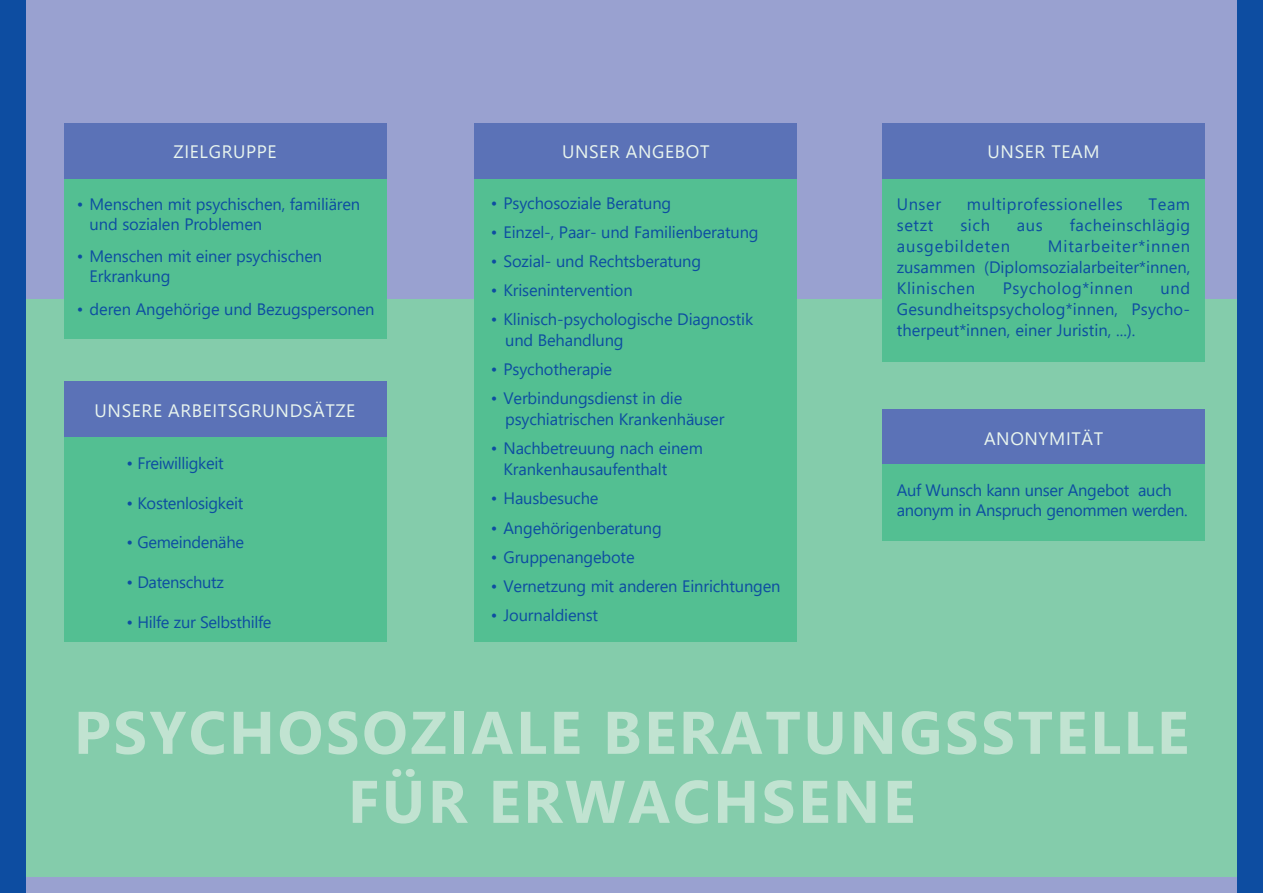
<style>
.page{position:relative;width:1263px;height:893px;background:#fff}
.page>*{position:absolute;margin:0;border:0;box-sizing:border-box;transform-origin:0 0}
.t1{font:700 60px/69px "Segoe UI";letter-spacing:.045em;color:#c1e3d1;text-align:center}
.t2{font:18px "Segoe UI";letter-spacing:.035em;color:#e9f5ee}
.t3{font:16.5px/21px "Segoe UI";letter-spacing:-.01em;color:#0d4da1}
.t4{font:16.5px "Segoe UI";letter-spacing:.035em;color:#0d4da1}
.t5{font:16.5px "Segoe UI";letter-spacing:.055em;color:#0d4da1}
</style>
<div class="page">
<div style="left:0;top:0;width:1262px;height:893px;background:#99a1d0"></div>
<div style="left:1px;top:300px;width:1261px;height:577px;background:#84ccab"></div>
<div style="left:0;top:0;width:26px;height:893px;background:#0d4da1"></div>
<div style="left:1237px;top:0;width:26px;height:893px;background:#0d4da1"></div>
<div style="left:64px;top:124px;width:322px;height:124px;background:#5b72b7"></div>
<div style="left:64px;top:179px;width:322px;height:159px;background:#53bf92"></div>
<div style="left:474px;top:124px;width:323px;height:212px;background:#5b72b7"></div>
<div style="left:474px;top:179px;width:323px;height:463px;background:#53bf92"></div>
<div style="left:64px;top:382px;width:322px;height:79px;background:#5b72b7"></div>
<div style="left:64px;top:437px;width:322px;height:205px;background:#53bf92"></div>
<div style="left:882px;top:124px;width:323px;height:157px;background:#5b72b7"></div>
<div style="left:882px;top:179px;width:323px;height:183px;background:#53bf92"></div>
<div style="left:882px;top:409px;width:323px;height:116px;background:#5b72b7"></div>
<div style="left:882px;top:464px;width:323px;height:76px;background:#53bf92"></div>
<p class="t2" style="left:174px;top:137px;width:105px">ZIELGRUPPE</p>
<p class="t3" style="left:90px;top:194px;width:272px;line-height:19.8px;text-indent:-13px">• Menschen mit psychischen, familiären und sozialen Problemen</p>
<p class="t3" style="left:90px;top:246px;width:234px;line-height:19.8px;text-indent:-13px">• Menschen mit einer psychischen<br>Erkrankung</p>
<p class="t3" style="left:77px;top:298px;width:299px">• deren Angehörige und Bezugspersonen</p>
<p class="t2" style="left:95px;top:396px;width:262px">UNSERE ARBEITSGRUNDSÄTZE</p>
<p class="t3" style="left:126px;top:452px;width:99px">• Freiwilligkeit</p>
<p class="t3" style="left:126px;top:492px;width:118px">• Kostenlosigkeit</p>
<p class="t3" style="left:126px;top:532px;width:119px">• Gemeindenähe</p>
<p class="t3" style="left:126px;top:571px;width:99px">• Datenschutz</p>
<p class="t3" style="left:126px;top:611px;width:147px">• Hilfe zur Selbsthilfe</p>
<p class="t2" style="left:562px;top:137px;width:149px">UNSER ANGEBOT</p>
<p class="t3" style="left:491px;top:192px;width:182px">• Psychosoziale Beratung</p>
<p class="t3" style="left:491px;top:221px;width:269px">• Einzel-, Paar- und Familienberatung</p>
<p class="t3" style="left:491px;top:250px;width:212px">• Sozial- und Rechtsberatung</p>
<p class="t3" style="left:491px;top:279px;width:143px">• Krisenintervention</p>
<p class="t3" style="left:505px;top:308px;width:250px;text-indent:-14px">• Klinisch-psychologische Diagnostik und Behandlung</p>
<p class="t3" style="left:491px;top:359px;width:123px">• Psychotherapie</p>
<p class="t3" style="left:505px;top:388px;width:221px;text-indent:-14px">• Verbindungsdienst in die psychiatrischen Krankenhäuser</p>
<p class="t3" style="left:503px;top:438px;width:201px;text-indent:-13px">• Nachbetreuung nach einem<br>Krankenhausaufenthalt</p>
<p class="t3" style="left:491px;top:488px;width:109px">• Hausbesuche</p>
<p class="t3" style="left:491px;top:517px;width:173px">• Angehörigenberatung</p>
<p class="t3" style="left:491px;top:546px;width:145px">• Gruppenangebote</p>
<p class="t3" style="left:491px;top:575px;width:291px">• Vernetzung mit anderen Einrichtungen</p>
<p class="t3" style="left:491px;top:604px;width:109px">• Journaldienst</p>
<p class="t2" style="left:987px;top:137px;width:114px">UNSER TEAM</p>
<p class="t3" style="left:897px;top:193px;width:46px">Unser</p>
<p class="t4" style="left:967px;top:191px;width:157px">multiprofessionelles</p>
<p class="t3" style="left:1148px;top:193px;width:43px">Team</p>
<p class="t3" style="left:897px;top:214px;width:38px">setzt</p>
<p class="t3" style="left:960px;top:214px;width:31px">sich</p>
<p class="t3" style="left:1017px;top:214px;width:27px">aus</p>
<p class="t4" style="left:1070px;top:212px;width:122px">facheinschlägig</p>
<p class="t5" style="left:897px;top:233px;width:115px">ausgebildeten</p>
<p class="t3" style="left:897px;top:235px;width:295px;text-align:justify;text-indent:151px">Mitarbeiter*innen zusammen (Diplomsozialarbeiter*innen, Klinischen</p>
<p class="t3" style="left:897px;top:277px;width:295px;text-align:justify;text-indent:264px">und Gesundheitspsycholog*innen, Psycho&shy;therpeut*innen, einer Juristin, ...).</p>
<p class="t4" style="left:1003px;top:275px;width:132px">Psycholog*innen</p>
<p class="t2" style="left:984px;top:424px;width:121px">ANONYMITÄT</p>
<p class="t3" style="left:897px;top:479px;width:277px">Auf Wunsch kann unser Angebot auch</p>
<p class="t3" style="left:897px;top:499px;width:292px">anonym in Anspruch genommen werden.</p>
<p class="t1" style="left:74px;top:697px;width:1116px">PSYCHOSOZIALE BERATUNGSSTELLE<br>FÜR ERWACHSENE</p>
</div>
